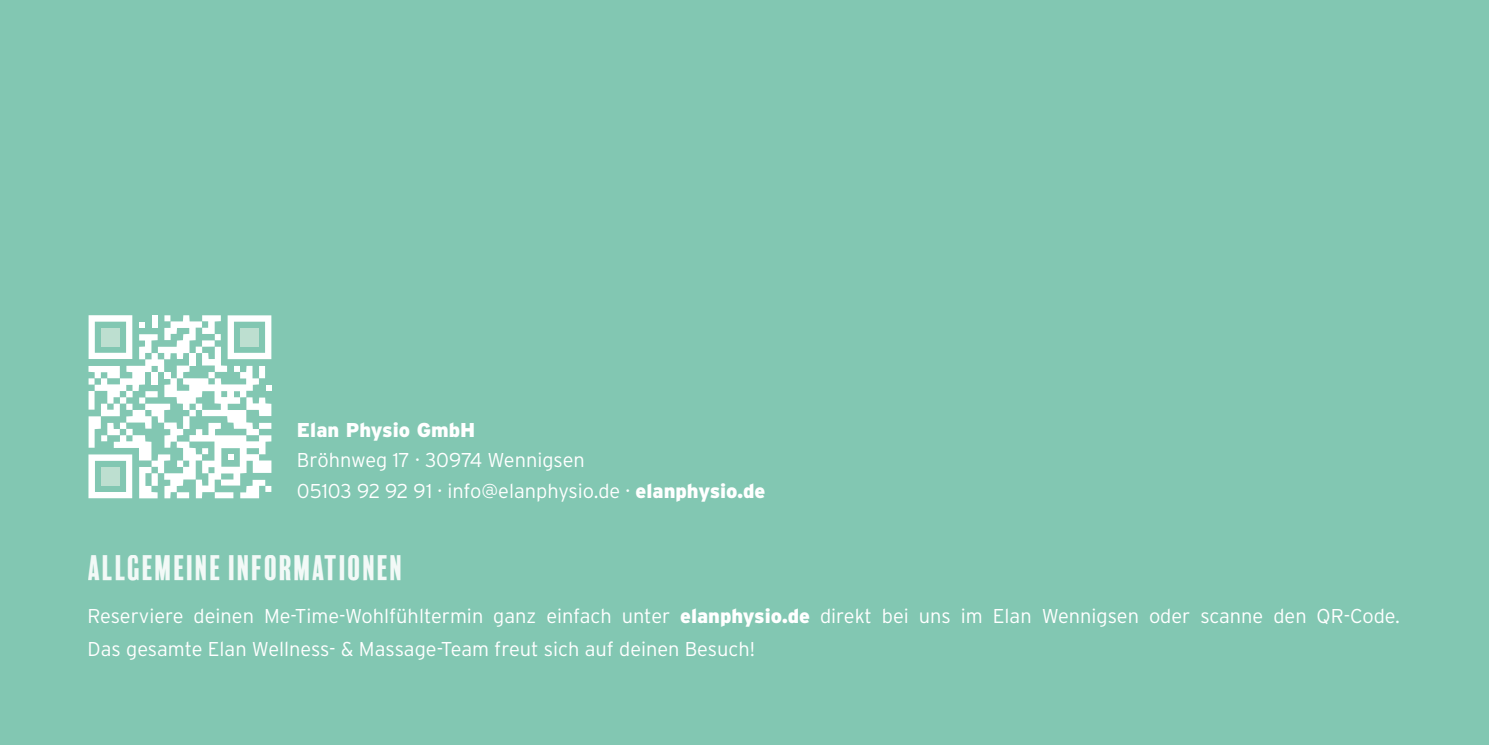
<style>
.page{position:relative;width:1489px;height:745px;background:#fff}
.page>*{position:absolute;margin:0;border:0;box-sizing:border-box;transform-origin:0 0}
.t1{font:32.5px "Balboa Plus Fill";color:#fff}
.t2{font:300 20px/30.5px "Interstate";color:#fff}
.t3{font:900 20px "Interstate";color:#fff}
.s1{font-weight:900}
</style>
<div class="page">
<div style="left:0;top:0;width:1488px;height:744px;background:#82c7b2"></div>
<svg style="left:88px;top:315px;width:183px;height:183px"></svg>
<p class="t3" style="left:297px;top:418px;width:180px">Elan Physio GmbH</p>
<p class="t2" style="left:297px;top:444px;width:470px">Bröhnweg 17 · 30974 Wennigsen<br>05103 92 92 91 · info@elanphysio.de · <span class="s1">elanphysio.de</span></p>
<h1 class="t1" style="left:88px;top:549px;width:318px">ALLGEMEINE INFORMATIONEN</h1>
<p class="t2" style="left:88px;top:599px;width:1313px;line-height:32.5px">Reserviere deinen Me-Time-Wohlfühltermin ganz einfach unter <span class="s1">elanphysio.de</span> direkt bei uns im Elan Wennigsen oder scanne den QR-Code.<br>Das gesamte Elan Wellness- &amp; Massage-Team freut sich auf deinen Besuch!</p>
</div>
